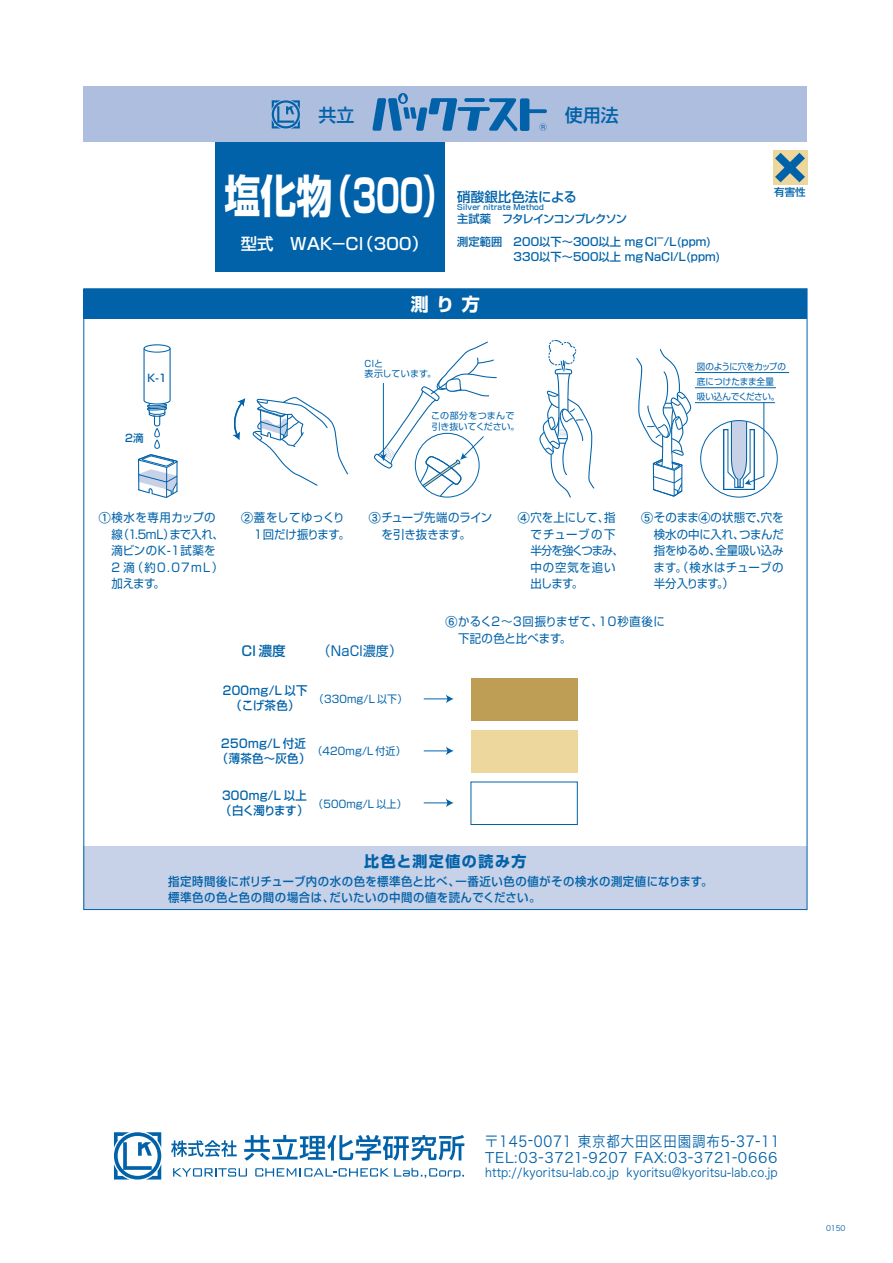
<style>
.page{position:relative;width:893px;height:1263px;background:#fff}
.page>*{position:absolute;margin:0;border:0;box-sizing:border-box;transform-origin:0 0}
.t1{font:700 45px "Shin Go";letter-spacing:-.005em;color:#fff;scale:.8 1}
.t2{font:500 18px "Shin Go";color:#0162a9}
.t3{font:700 18px "Shin Go";color:#fff}
.t4{font:500 16.5px "Shin Go";color:#fff}
.t5{font:15px "Hira Kaku Pro W3";letter-spacing:.06em;color:#0162a9;scale:.9 1}
.t6{font:700 15px "Shin Go";letter-spacing:.1em;color:#0162a9}
.t7{font:14.25px "Hira Kaku Pro W3";letter-spacing:.05em;color:#0162a9}
.t8{font:500 13.5px "Shin Go";color:#0162a9}
.t9{font:13.5px "Shin Go";letter-spacing:.01em;color:#0162a9;scale:.95 1}
.t10{font:12.3px "Hira Kaku Pro W3";letter-spacing:.015em;color:#0162a9;scale:.9 1}
.t11{font:12px/16.5px "Shin Go";color:#0162a9;scale:.95 1}
.t12{font:500 12px/16.5px "Shin Go";letter-spacing:.05em;color:#0162a9;scale:.95 1}
.t13{font:12px/16.5px "Shin Go";letter-spacing:.035em;color:#0162a9;scale:.95 1}
.t14{font:500 12px/15px "Shin Go";letter-spacing:.03em;color:#0162a9;text-align:center;scale:.95 1}
.t15{font:12px/16.5px "Shin Go";letter-spacing:.03em;color:#0162a9;scale:.95 1}
.t16{font:500 12px/15px "Shin Go";letter-spacing:-.005em;color:#0162a9;scale:.95 1}
.t17{font:500 11.25px/22.5px "Shin Go";color:#0162a9}
.t18{font:10.5px "Shin Go";letter-spacing:.01em;color:#0162a9;scale:.95 1}
.t19{font:500 10.5px "Shin Go";color:#0162a9}
.t20{font:9px/15px "Shin Go";letter-spacing:-.01em;color:#0162a9;scale:.95 1}
.t21{font:9px/10.5px "Shin Go";letter-spacing:-.01em;color:#0162a9}
.t22{font:9px/10.5px "Shin Go";letter-spacing:.01em;color:#0162a9}
.t23{font:500 7.5px "Shin Go";letter-spacing:.025em;color:#0162a9}
.t24{font:7.5px "Hira Kaku Pro W3";color:#0162a9}
.s1{font-family:"Osaka"}
</style>
<div class="page">
<div style="left:84px;top:87px;width:723px;height:55px;background:#aebede"></div>
<div style="left:84px;top:846px;width:723px;height:64px;background:#c7d1e8"></div>
<div style="left:84px;top:289px;width:723px;height:30px;background:#0162a9"></div>
<svg style="left:114px;top:1132px;width:47px;height:48px"></svg>
<svg style="left:171px;top:1140px;width:66px;height:17px"></svg>
<svg style="left:244px;top:1135px;width:220px;height:26px"></svg>
<svg style="left:173px;top:1168px;width:74px;height:9px"></svg>
<svg style="left:255px;top:1168px;width:209px;height:10px"></svg>
<svg style="left:374px;top:341px;width:123px;height:156px"></svg>
<div style="left:415px;top:433px;width:64px;height:64px;border:1px solid #0162a9;border-radius:50%"></div>
<svg style="left:539px;top:340px;width:56px;height:158px"></svg>
<svg style="left:372px;top:93px;width:175px;height:38px"></svg>
<svg style="left:272px;top:100px;width:28px;height:28px"></svg>
<div style="left:773px;top:151px;width:34px;height:34px;background:#eed79c"></div>
<svg style="left:775px;top:153px;width:30px;height:29px"></svg>
<div style="left:215px;top:142px;width:230px;height:130px;background:#0162a9"></div>
<hr style="left:695px;top:402px;width:80px;height:1px;background:#0162a9">
<hr style="left:695px;top:372px;width:94px;height:1px;background:#0162a9">
<hr style="left:695px;top:387px;width:80px;height:1px;background:#0162a9">
<svg style="left:636px;top:349px;width:56px;height:148px"></svg>
<svg style="left:722px;top:402px;width:42px;height:89px"></svg>
<div style="left:700px;top:420px;width:77px;height:77px;border:1px solid #0162a9;border-radius:50%"></div>
<svg style="left:138px;top:344px;width:40px;height:154px"></svg>
<svg style="left:232px;top:398px;width:13px;height:42px"></svg>
<svg style="left:252px;top:397px;width:96px;height:89px"></svg>
<svg style="left:424px;top:695px;width:29px;height:8px"></svg>
<svg style="left:424px;top:747px;width:29px;height:8px"></svg>
<svg style="left:424px;top:799px;width:29px;height:8px"></svg>
<div style="left:471px;top:730px;width:106px;height:42px;background:#eed79c"></div>
<div style="left:471px;top:782px;width:106px;height:43px;background:#fff;border:1px solid #0162a9"></div>
<div style="left:471px;top:678px;width:106px;height:42px;background:#be9d54"></div>
<p class="t19" style="left:147px;top:371px;width:21px">K-1</p>
<p class="t19" style="left:125px;top:431px;width:20px">2滴</p>
<p class="t2" style="left:318px;top:103px;width:37px">共立</p>
<p class="t2" style="left:565px;top:103px;width:55px">使用法</p>
<p class="t1" style="left:224px;top:166px;width:285px">塩化物（300）</p>
<p class="t8" style="left:457px;top:188px;width:121px">硝酸銀比色法による</p>
<p class="t17" style="left:457px;top:207px;width:255px">主試薬 フタレインコンプレクソン<br>測定範囲 200以下～300以上 mg Cl<sup>ー</sup>/L(ppm)</p>
<p class="t17" style="left:513px;top:245px;width:209px">330以下～500以上 mg NaCl/L(ppm)</p>
<p class="t3" style="left:411px;top:293px;width:71px">測り方</p>
<p class="t23" style="left:457px;top:202px;width:88px">Silver nitrate Method</p>
<p class="t4" style="left:241px;top:233px;width:189px">型式 WAK－C（l 300）</p>
<p class="t19" style="left:774px;top:185px;width:33px">有害性</p>
<p class="t22" style="left:364px;top:358px;width:73px">Clと<br>表示しています。</p>
<p class="t21" style="left:431px;top:410px;width:90px">この部分をつまんで引き抜いてください。</p>
<p class="t20" style="left:697px;top:358px;width:95px">図のように穴をカップの底につけたまま全量<br>吸い込んでください。</p>
<p class="t11" style="left:381px;top:509px;width:118px;text-indent:-12px"><span class="s1">③</span>チューブ先端のラインを引き抜きます。</p>
<p class="t11" style="left:530px;top:509px;width:100px;text-indent:-13px"><span class="s1">④</span>穴を上にして、指でチューブの下半分を強くつまみ、中の空気を追い出します。</p>
<p class="t15" style="left:458px;top:613px;width:219px;text-indent:-13px"><span class="s1">⑥</span>かるく2～3回振りまぜて、10秒直後に下記の色と比べます。</p>
<p class="t13" style="left:111px;top:509px;width:120px;text-indent:-13px"><span class="s1">①</span>検水を専用カップの線（1.5mL）まで入れ、滴ビンのK-1試薬を<br>2 滴（約0.07mL）加えます。</p>
<p class="t11" style="left:254px;top:509px;width:102px;text-indent:-13px"><span class="s1">②</span>蓋をしてゆっくり<br>1回だけ振ります。</p>
<p class="t11" style="left:653px;top:509px;width:139px;text-align:justify;text-indent:-12px"><span class="s1">⑤</span>そのまま<span class="s1">④</span>の状態で、穴を検水の中に入れ、つまんだ指をゆるめ、全量吸い込みます。（検水はチューブの半分入ります。）</p>
<p class="t9" style="left:318px;top:642px;width:90px">（NaCl濃度）</p>
<p class="t8" style="left:241px;top:643px;width:46px">Cl 濃度</p>
<p class="t14" style="left:223px;top:683px;width:91px">200mg/L 以下（こげ茶色）</p>
<p class="t14" style="left:217px;top:735px;width:100px">250mg/L 付近（薄茶色～灰色）</p>
<p class="t16" style="left:220px;top:788px;width:94px">300mg/L 以上（白く濁ります）</p>
<p class="t18" style="left:314px;top:692px;width:100px">（330mg/L 以下）</p>
<p class="t18" style="left:312px;top:744px;width:100px">（420mg/L 付近）</p>
<p class="t18" style="left:313px;top:797px;width:100px">（500mg/L 以上）</p>
<p class="t6" style="left:364px;top:851px;width:164px">比色と測定値の読み方</p>
<p class="t12" style="left:168px;top:872px;width:574px">指定時間後にポリチューブ内の水の色を標準色と比べ、一番近い色の値がその検水の測定値になります。標準色の色と色の間の場合は、だいたいの中間の値を読んでください。</p>
<p class="t5" style="left:485px;top:1128px;width:329px">〒145-0071 東京都大田区田園調布5-37-11</p>
<p class="t7" style="left:485px;top:1145px;width:294px">TEL:03-3721-9207 FAX:03-3721-0666</p>
<p class="t10" style="left:485px;top:1162px;width:326px">http://kyoritsu-lab.co.jp kyoritsu@kyoritsu-lab.co.jp</p>
<p class="t24" style="left:826px;top:1221px;width:21px">0150</p>
</div>
